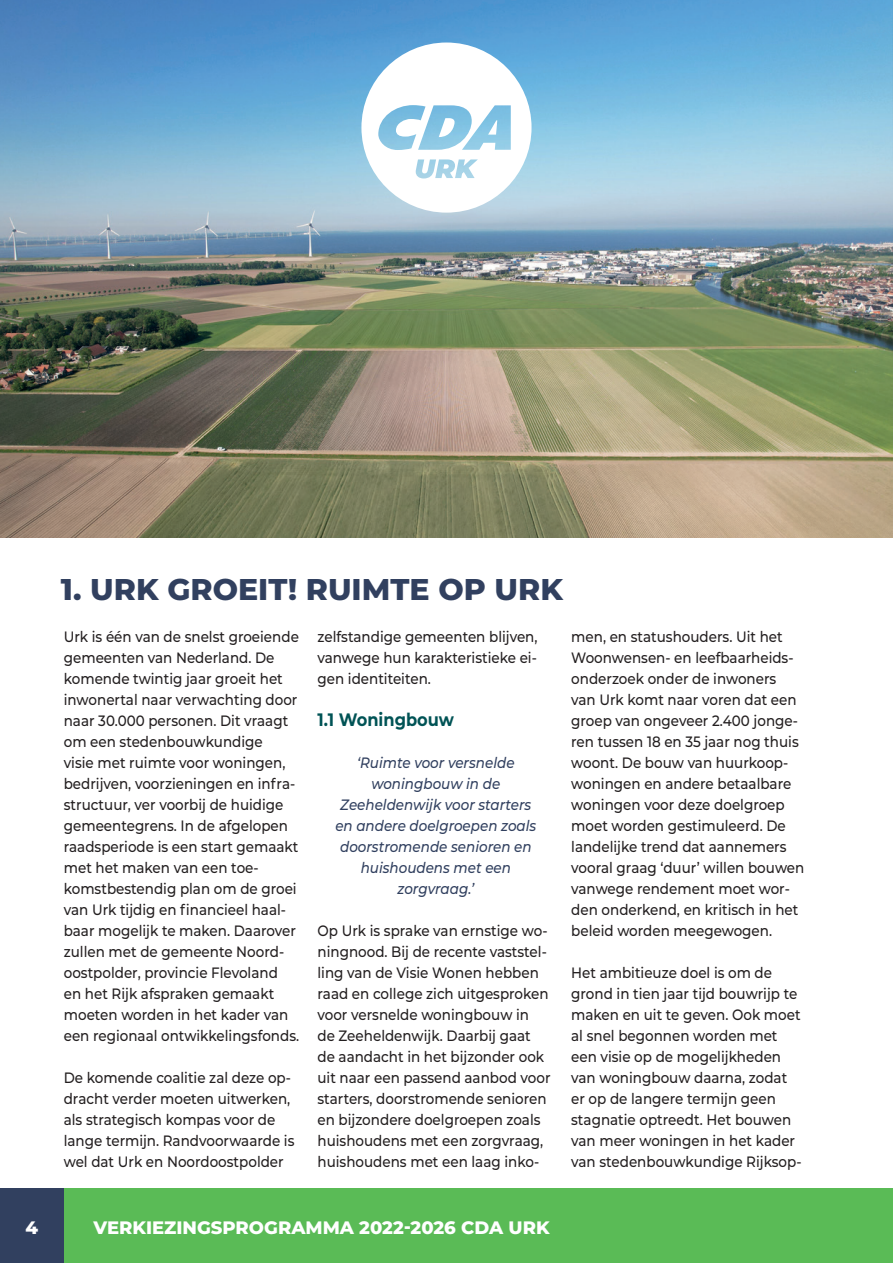
<style>
.page{position:relative;width:893px;height:1263px;background:#fff}
.page>*{position:absolute;margin:0;border:0;box-sizing:border-box;transform-origin:0 0}
.t1{font:800 30px "Montserrat";color:#31405f}
.t2{font:800 18px "Montserrat";color:#fff}
.t3{font:700 18px "Montserrat";color:#005355;scale:.9 1}
.t4{font:500 15px/21px "Montserrat";color:#231f20;scale:.9 1}
.t5{font:italic 500 15px/21px "Montserrat";color:#31405f;text-align:center;scale:.9 1}
</style>
<div class="page">
<div style="left:64px;top:1188px;width:829px;height:75px;background:#5abb56"></div>
<div style="left:0;top:1188px;width:64px;height:75px;background:#31405f"></div>
<img style="left:0;top:0;width:893px;height:537px">
<svg style="left:361px;top:43px;width:170px;height:170px"></svg>
<h1 class="t1" style="left:61px;top:567px;width:503px">1. URK GROEIT! RUIMTE OP URK</h1>
<p class="t4" style="left:64px;top:626px;width:263px">Urk is één van de snelst groeiende gemeenten van Nederland. De komende twintig jaar groeit het inwonertal naar verwachting door naar 30.000 personen. Dit vraagt om een stedenbouwkundige<br>visie met ruimte voor woningen, bedrijven, voorzieningen en infra&shy;structuur, ver voorbij de huidige gemeentegrens. In de afgelopen raadsperiode is een start gemaakt met het maken van een toe&shy;komstbestendig plan om de groei van Urk tijdig en financieel haal&shy;baar mogelijk te maken. Daarover zullen met de gemeente Noord&shy;oostpolder, provincie Flevoland<br>en het Rijk afspraken gemaakt moeten worden in het kader van een regionaal ontwikkelingsfonds.</p>
<p class="t4" style="left:64px;top:1067px;width:258px">De komende coalitie zal deze op&shy;dracht verder moeten uitwerken, als strategisch kompas voor de lange termijn. Randvoorwaarde is wel dat Urk en Noordoostpolder</p>
<p class="t4" style="left:317px;top:626px;width:246px;text-align:justify">zelfstandige gemeenten blijven, vanwege hun karakteristieke ei&shy;gen identiteiten.</p>
<p class="t3" style="left:317px;top:707px;width:153px">1.1 Woningbouw</p>
<p class="t5" style="left:335px;top:752px;width:225px">‘Ruimte voor versnelde woningbouw in de<br>Zeeheldenwijk voor starters en andere doelgroepen zoals doorstromende senioren en huishoudens met een zorgvraag.’</p>
<p class="t4" style="left:317px;top:920px;width:260px">Op Urk is sprake van ernstige wo&shy;ningnood. Bij de recente vaststel&shy;ling van de Visie Wonen hebben raad en college zich uitgesproken voor versnelde woningbouw in<br>de Zeeheldenwijk. Daarbij gaat de aandacht in het bijzonder ook uit naar een passend aanbod voor starters, doorstromende senioren en bijzondere doelgroepen zoals huishoudens met een zorgvraag, huishoudens met een laag inko-</p>
<p class="t2" style="left:26px;top:1215px;width:14px">4</p>
<p class="t2" style="left:94px;top:1215px;width:458px">VERKIEZINGSPROGRAMMA 2022-2026 CDA URK</p>
<p class="t4" style="left:571px;top:626px;width:261px">men, en statushouders. Uit het<br>Woonwensen- en leefbaarheids&shy;onderzoek onder de inwoners van Urk komt naar voren dat een groep van ongeveer 2.400 jonge&shy;ren tussen 18 en 35 jaar nog thuis woont. De bouw van huurkoop&shy;woningen en andere betaalbare woningen voor deze doelgroep moet worden gestimuleerd. De landelijke trend dat aannemers vooral graag ‘duur’ willen bouwen vanwege rendement moet wor&shy;den onderkend, en kritisch in het beleid worden meegewogen.</p>
<p class="t4" style="left:571px;top:962px;width:257px">Het ambitieuze doel is om de grond in tien jaar tijd bouwrijp te maken en uit te geven. Ook moet al snel begonnen worden met een visie op de mogelijkheden van woningbouw daarna, zodat er op de langere termijn geen stagnatie optreedt. Het bouwen van meer woningen in het kader van stedenbouwkundige Rijksop-</p>
</div>
